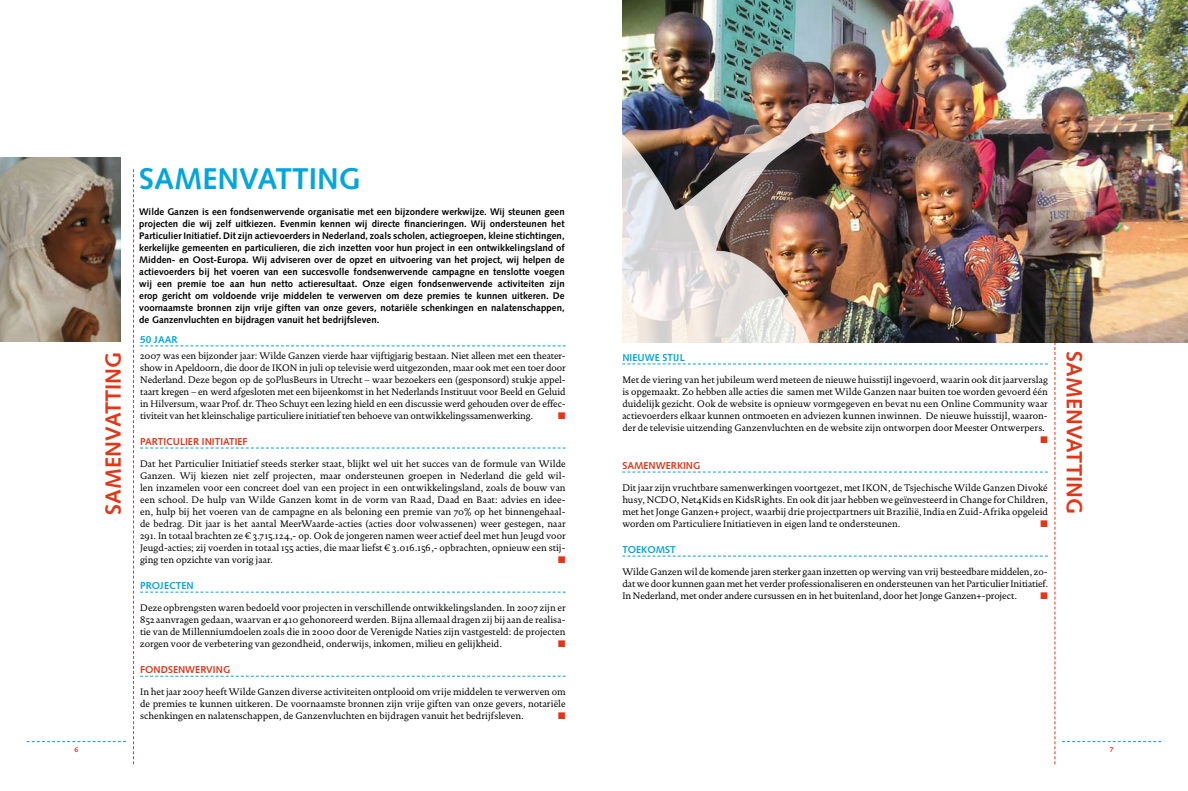
<style>
.page{position:relative;width:1188px;height:791px;background:#fff}
.page>*{position:absolute;margin:0;border:0;box-sizing:border-box;transform-origin:0 0}
.t1{font:700 30px "Syntax";color:#00a6dd}
.t2{font:700 22px "Syntax";color:#e53517}
.t3{font:700 10px "Syntax";color:#e53517}
.t4{font:700 10px "Syntax";color:#00a6dd}
.t5{font:9.6px/12px "DTL Documenta ST";color:#000;text-align:justify}
.t6{font:700 9.6px/12px "Syntax";color:#000;text-align:justify}
.t7{font:9.6px "Zapf Dingbats ITC";color:#e53517}
.t8{font:700 7px "Syntax";color:#e53517}
</style>
<div class="page">
<svg style="left:27px;top:741px;width:99px;height:1px"></svg>
<svg style="left:1062px;top:741px;width:99px;height:1px"></svg>
<svg style="left:1054px;top:342px;width:1px;height:422px"></svg>
<img style="left:622px;top:0;width:565px;height:342px">
<svg style="left:133px;top:169px;width:1px;height:595px"></svg>
<svg style="left:140px;top:345px;width:425px;height:1px"></svg>
<svg style="left:140px;top:447px;width:425px;height:1px"></svg>
<svg style="left:140px;top:591px;width:425px;height:1px"></svg>
<svg style="left:140px;top:675px;width:425px;height:1px"></svg>
<svg style="left:622px;top:363px;width:425px;height:1px"></svg>
<svg style="left:622px;top:471px;width:425px;height:1px"></svg>
<svg style="left:622px;top:555px;width:425px;height:1px"></svg>
<img style="left:0;top:157px;width:121px;height:184px">
<img style="left:622px;top:93px;width:253px;height:249px">
<p class="t1" style="left:139px;top:161px;width:223px">SAMENVATTING</p>
<p class="t6" style="left:139px;top:205px;width:427px">Wilde Ganzen is een fondsenwervende organisatie met een bijzondere werkwijze. Wij steunen geen projecten die wij zelf uitkiezen. Evenmin kennen wij directe financieringen. Wij ondersteunen het Particulier Initiatief. Dit zijn actievoerders in Nederland, zoals scholen, actiegroepen, kleine stichtingen, kerkelijke gemeenten en particulieren, die zich inzetten voor hun project in een ontwikkelingsland of Midden- en Oost-Europa. Wij adviseren over de opzet en uitvoering van het project, wij helpen de actievoerders bij het voeren van een succesvolle fondsenwervende campagne en tenslotte voegen wij een premie toe aan hun netto actieresultaat. Onze eigen fondsenwervende activiteiten zijn erop gericht om voldoende vrije middelen te verwerven om deze premies te kunnen uitkeren. De voornaamste bronnen zijn vrije giften van onze gevers, notariële schenkingen en nalatenschappen, de Ganzenvluchten en bijdragen vanuit het bedrijfsleven.</p>
<p class="t4" style="left:140px;top:333px;width:21px">50 jaar</p>
<p class="t5" style="left:140px;top:349px;width:427px">2007 was een bijzonder jaar: Wilde Ganzen vierde haar vijftigjarig bestaan. Niet alleen met een theater&shy;show in Apeldoorn, die door de IKON in juli op televisie werd uitgezonden, maar ook met een toer door Nederland. Deze begon op de 50PlusBeurs in Utrecht – waar bezoekers een (gesponsord) stukje appel&shy;taart kregen – en werd afgesloten met een bijeenkomst in het Nederlands Instituut voor Beeld en Geluid in Hilversum, waar Prof. dr. Theo Schuyt een lezing hield en een discussie werd gehouden over de effec&shy;tiviteit van het kleinschalige particuliere initiatief ten behoeve van ontwikkelingssamenwerking.</p>
<p class="t2" style="left:101px;top:514px;width:161px;rotate:-90deg">samenvatting</p>
<p class="t2" style="left:1086px;top:351px;width:161px;rotate:90deg">samenvatting</p>
<p class="t4" style="left:622px;top:351px;width:15px">Nieuwe</p>
<p class="t4" style="left:662px;top:351px;width:16px">stijl</p>
<p class="t5" style="left:622px;top:373px;width:427px">Met de viering van het jubileum werd meteen de nieuwe huisstijl ingevoerd, waarin ook dit jaarverslag</p>
<p class="t5" style="left:622px;top:385px;width:427px">is opgemaakt. Zo hebben alle acties die samen met Wilde Ganzen naar buiten toe worden gevoerd één</p>
<p class="t5" style="left:622px;top:397px;width:427px">duidelijk gezicht. Ook de website is opnieuw vormgegeven en bevat nu een Online Community waar</p>
<p class="t5" style="left:622px;top:409px;width:427px">actievoerders elkaar kunnen ontmoeten en adviezen kunnen inwinnen. De nieuwe huisstijl, waaron-</p>
<p class="t5" style="left:622px;top:421px;width:424px">der de televisie uitzending Ganzenvluchten en de website zijn ontworpen door Meester Ontwerpers.</p>
<p class="t7" style="left:1040px;top:435px;width:9px">■</p>
<p class="t3" style="left:622px;top:459px;width:14px">Samenwer</p>
<p class="t3" style="left:677px;top:459px;width:13px">king</p>
<p class="t5" style="left:622px;top:481px;width:427px">Dit jaar zijn vruchtbare samenwerkingen voortgezet, met IKON, de Tsjechische Wilde Ganzen Divoké husy, NCDO, Net4Kids en KidsRights. En ook dit jaar hebben we geïnvesteerd in Change for Children, met het Jonge Ganzen+ project, waarbij drie projectpartners uit Brazilië, India en Zuid-Afrika opgeleid worden om Particuliere Initiatieven in eigen land te ondersteunen.</p>
<p class="t7" style="left:558px;top:411px;width:9px">■</p>
<p class="t3" style="left:140px;top:435px;width:39px">Particulier</p>
<p class="t3" style="left:202px;top:435px;width:38px">Initiatief</p>
<p class="t5" style="left:140px;top:457px;width:427px">Dat het Particulier Initiatief steeds sterker staat, blijkt wel uit het succes van de formule van Wilde Ganzen. Wij kiezen niet zelf projecten, maar ondersteunen groepen in Nederland die geld wil&shy;len inzamelen voor een concreet doel van een project in een ontwikkelingsland, zoals de bouw van een school. De hulp van Wilde Ganzen komt in de vorm van Raad, Daad en Baat: advies en idee&shy;ën, hulp bij het voeren van de campagne en als beloning een premie van 70% op het binnengehaal&shy;de bedrag. Dit jaar is het aantal MeerWaarde-acties (acties door volwassenen) weer gestegen, naar 291. In totaal brachten ze € 3.715.124,- op. Ook de jongeren namen weer actief deel met hun Jeugd voor Jeugd-acties; zij voerden in totaal 155 acties, die maar liefst € 3.016.156,- opbrachten, opnieuw een stij&shy;ging ten opzichte van vorig jaar.</p>
<p class="t7" style="left:1040px;top:519px;width:9px">■</p>
<p class="t4" style="left:622px;top:543px;width:55px">Toekomst</p>
<p class="t5" style="left:622px;top:565px;width:427px">Wilde Ganzen wil de komende jaren sterker gaan inzetten op werving van vrij besteedbare middelen, zo&shy;dat we door kunnen gaan met het verder professionaliseren en ondersteunen van het Particulier Initiatief.<br>In Nederland, met onder andere cursussen en in het buitenland, door het Jonge Ganzen+-project.</p>
<p class="t7" style="left:558px;top:555px;width:9px">■</p>
<p class="t4" style="left:140px;top:579px;width:48px">Proje cten</p>
<p class="t5" style="left:140px;top:601px;width:427px">Deze opbrengsten waren bedoeld voor projecten in verschillende ontwikkelingslanden. In 2007 zijn er 852 aanvragen gedaan, waarvan er 410 gehonoreerd werden. Bijna allemaal dragen zij bij aan de realisa&shy;tie van de Millenniumdoelen zoals die in 2000 door de Verenigde Naties zijn vastgesteld: de projecten zorgen voor de verbetering van gezondheid, onderwijs, inkomen, milieu en gelijkheid.</p>
<p class="t7" style="left:1040px;top:591px;width:9px">■</p>
<p class="t7" style="left:558px;top:639px;width:9px">■</p>
<p class="t3" style="left:140px;top:663px;width:21px">Fondsenwerving</p>
<p class="t5" style="left:140px;top:685px;width:427px">In het jaar 2007 heeft Wilde Ganzen diverse activiteiten ontplooid om vrije middelen te verwerven om de premies te kunnen uitkeren. De voornaamste bronnen zijn vrije giften van onze gevers, notariële schenkingen en nalatenschappen, de Ganzenvluchten en bijdragen vanuit het bedrijfsleven.</p>
<p class="t7" style="left:558px;top:711px;width:9px">■</p>
<p class="t8" style="left:74px;top:745px;width:5px">6</p>
<p class="t8" style="left:1109px;top:745px;width:5px">7</p>
</div>
